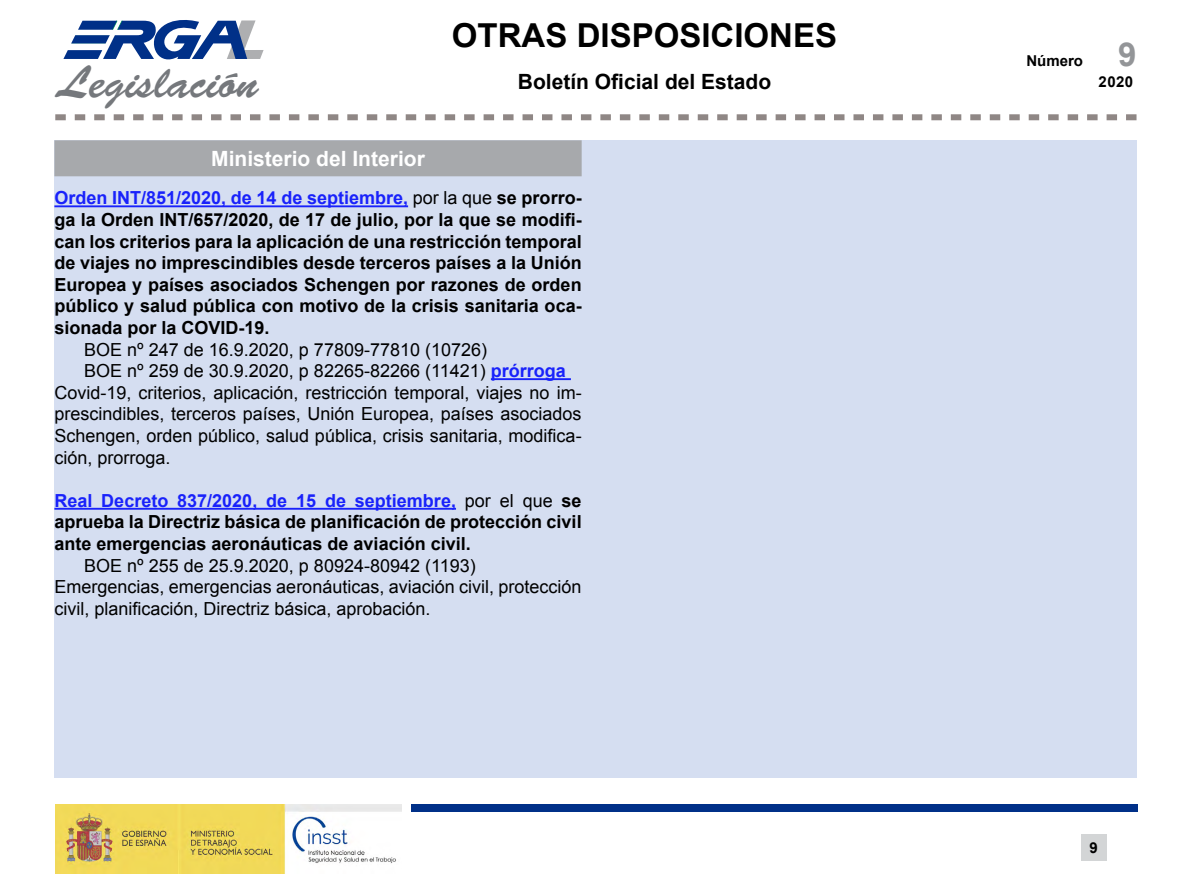
<style>
.page{position:relative;width:1191px;height:893px;background:#fff}
.page>*{position:absolute;margin:0;border:0;box-sizing:border-box;transform-origin:0 0}
.t1{font:italic 900 53.55px "Helvetica LT Std";color:#aeafb1;scale:1.11 1}
.t2{font:45.45px "Brush Script Std";color:#75787c}
.t3{font:700 33px "Arial";color:#000}
.t4{font:700 33px "Arial";color:#939598}
.t5{font:700 21px "Arial";color:#000}
._2_encabezados_EN_BL{font:700 21px "Arial";color:#fff}
._1_texto_normal{font:700 18px/21.6px "Arial";color:#000;text-align:justify}
._1_texto_normal-2{font:18px/21.6px "Arial";color:#000;text-align:justify}
._3_Texto_con_sangria{font:18px "Arial";color:#000}
.t6{font:700 15px "Arial";color:#000}
.s1{color:#1922fb}
.s2{font-weight:400}
.s3{font-weight:700;color:#1922fb}
</style>
<div class="page">
<div style="left:54px;top:140px;width:1082px;height:638px;background:#d5def1"></div>
<svg style="left:55px;top:114px;width:1081px;height:6px"></svg>
<div style="left:1080px;top:834px;width:26px;height:27px;background:#d3d5d6"></div>
<img style="left:55px;top:804px;width:346px;height:69px">
<div style="left:410px;top:805px;width:727px;height:7px;background:#003088"></div>
<svg style="left:63px;top:20px;width:184px;height:40px"></svg>
<div style="left:54px;top:140px;width:527px;height:36px;background:#a7a9ac"></div>
<hr style="left:54px;top:205px;width:354px;height:2px;background:#1922fb">
<hr style="left:491px;top:378px;width:80px;height:2px;background:#1922fb">
<hr style="left:54px;top:508px;width:402px;height:2px;background:#1922fb">
<h1 class="t1" style="left:222px;top:5px;width:49px">L</h1>
<h2 class="t2" style="left:57px;top:57px;width:202px">Legislación</h2>
<h3 class="t3" style="left:452px;top:13px;width:387px">OTRAS DISPOSICIONES</h3>
<p class="t5" style="left:518px;top:68px;width:255px">Boletín Oficial del Estado</p>
<p class="_2_encabezados_EN_BL" style="left:211px;top:144px;width:215px">Ministerio del Interior</p>
<p class="_1_texto_normal" style="left:54px;top:188px;width:529px"><span class="s1">Orden INT/851/2020, de 14 de septiembre,</span> <span class="s2">por la que</span> se prorro&shy;ga la Orden INT/657/2020, de 17 de julio, por la que se modifi&shy;can los criterios para la aplicación de una restricción temporal de viajes no imprescindibles desde terceros países a la Unión Europea y países asociados Schengen por razones de orden público y salud pública con motivo de la crisis sanitaria oca&shy;sionada por la COVID-19.</p>
<p class="_3_Texto_con_sangria" style="left:84px;top:338px;width:404px">BOE nº 247 de 16.9.2020, p 77809-77810 (10726)</p>
<p class="_3_Texto_con_sangria" style="left:84px;top:359px;width:483px">BOE nº 259 de 30.9.2020, p 82265-82266 (11421) <span class="s3">prórroga</span></p>
<p class="_1_texto_normal-2" style="left:54px;top:382px;width:529px">Covid-19, criterios, aplicación, restricción temporal, viajes no im&shy;prescindibles, terceros países, Unión Europea, países asociados Schengen, orden público, salud pública, crisis sanitaria, modifica&shy;ción, prorroga.</p>
<p class="_1_texto_normal" style="left:54px;top:490px;width:529px"><span class="s1">Real Decreto 837/2020, de 15 de septiembre,</span> <span class="s2">por el que</span> se aprueba la Directriz básica de planificación de protección civil ante emergencias aeronáuticas de aviación civil.</p>
<p class="_3_Texto_con_sangria" style="left:84px;top:554px;width:393px">BOE nº 255 de 25.9.2020, p 80924-80942 (1193)</p>
<p class="_1_texto_normal-2" style="left:54px;top:576px;width:529px">Emergencias, emergencias aeronáuticas, aviación civil, protección civil, planificación, Directriz básica, aprobación.</p>
<p class="t6" style="left:1026px;top:51px;width:58px">Número</p>
<h3 class="t4" style="left:1118px;top:32px;width:20px">9</h3>
<p class="t6" style="left:1098px;top:72px;width:36px">2020</p>
<p class="t6" style="left:1089px;top:838px;width:10px">9</p>
</div>
